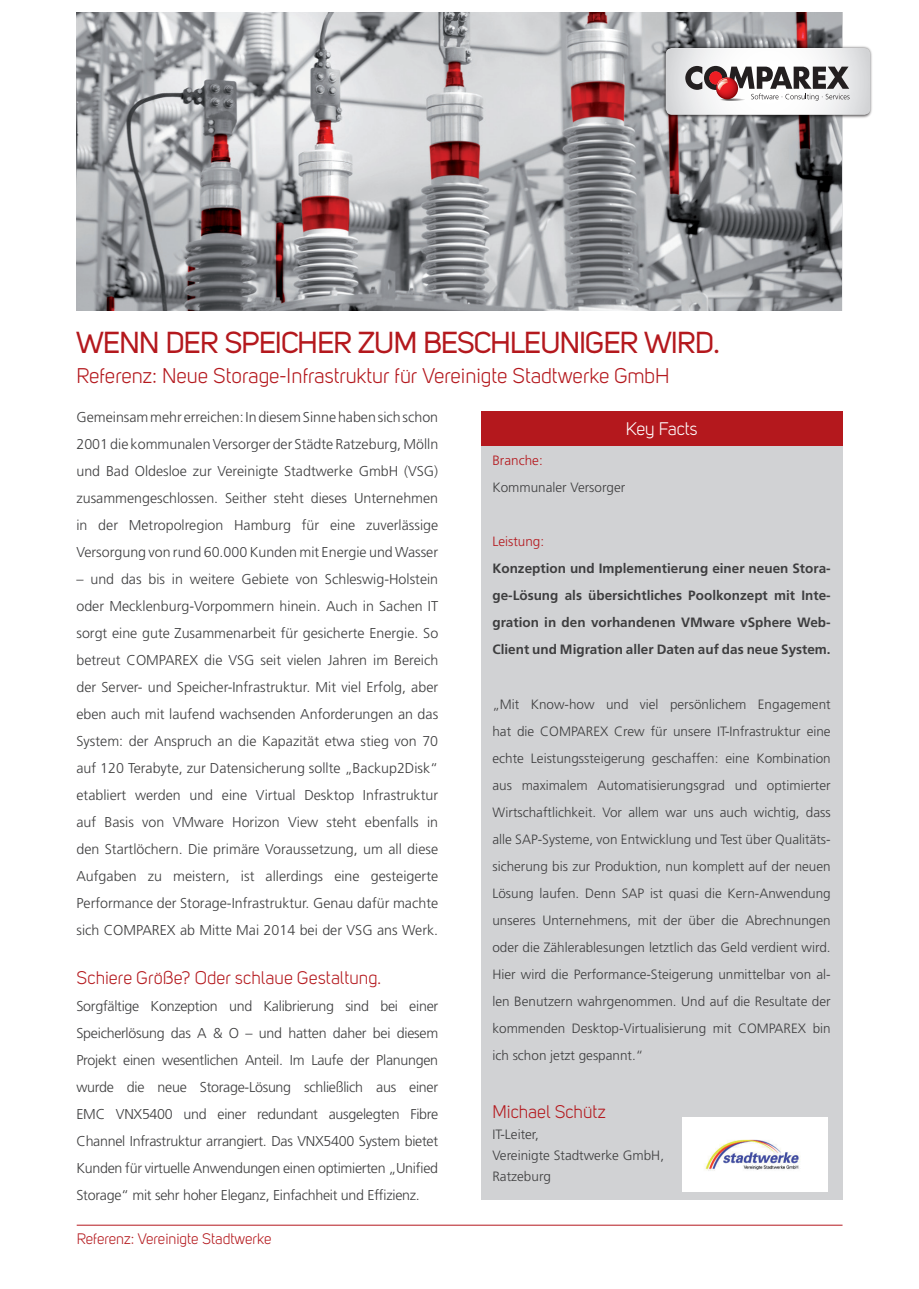
<style>
.page{position:relative;width:919px;height:1289px;background:#fff}
.page>*{position:absolute;margin:0;border:0;box-sizing:border-box;transform-origin:0 0}
.t1{font:30px "Uni Sans Regular";letter-spacing:-.03em;color:#b4181d}
.t2{font:21px "Uni Sans Book";color:#b4181d}
.t3{font:18px "Uni Sans Book";color:#b4181d}
.t4{font:18px "Uni Sans Book";letter-spacing:-.005em;color:#fff}
.t5{font:15px "Uni Sans Book";color:#b4181d}
.t6{font:300 14.25px/27px "Frutiger LT";color:#3e3e3f;text-align:justify}
.t7{font:300 13.5px/27px "Frutiger LT";color:#3e3e3f;text-align:justify}
.t8{font:700 13.5px/27px "Frutiger LT";color:#3e3e3f;text-align:justify}
.t9{font:300 13.5px "Frutiger LT";color:#b4181d}
</style>
<div class="page">
<div style="left:480px;top:411px;width:362px;height:788px;background:#d1d2d4"></div>
<img style="left:76px;top:13px;width:765px;height:297px">
<hr style="left:77px;top:1224px;width:765px;height:1px;background:#b4181d">
<div style="left:480px;top:411px;width:362px;height:34px;background:#b4181d"></div>
<img style="left:682px;top:1117px;width:145px;height:74px">
<img style="left:661px;top:45px;width:211px;height:74px">
<svg style="left:665px;top:48px;width:205px;height:67px"></svg>
<h1 class="t1" style="left:76px;top:325px;width:645px">WENN DER SPEICHER ZUM BESCHLEUNIGER WIRD.</h1>
<h2 class="t2" style="left:76px;top:363px;width:594px">Referenz: Neue Storage-Infrastruktur für Vereinigte Stadtwerke GmbH</h2>
<p class="t6" style="left:76px;top:404px;width:363px">Gemeinsam mehr erreichen: In diesem Sinne haben sich schon 2001 die kommunalen Versorger der Städte Ratzeburg, Mölln und Bad Oldesloe zur Vereinigte Stadtwerke GmbH (VSG) zusammengeschlossen. Seither steht dieses Unternehmen in der Metropolregion Hamburg für eine zuverlässige Versorgung von rund 60.000 Kunden mit Energie und Wasser</p>
<p class="t6" style="left:76px;top:566px;width:363px">– und das bis in weitere Gebiete von Schleswig-Holstein oder Mecklenburg-Vorpommern hinein. Auch in Sachen IT sorgt eine gute Zusammenarbeit für gesicherte Energie. So betreut COMPAREX die VSG seit vielen Jahren im Bereich der Server- und Speicher-Infrastruktur. Mit viel Erfolg, aber eben auch mit laufend wachsenden Anforderungen an das System: der Anspruch an die Kapazität etwa stieg von 70 auf 120 Terabyte, zur Datensicherung sollte „Backup2Disk“ etabliert werden und eine Virtual Desktop Infrastruktur auf Basis von VMware Horizon View steht ebenfalls in den Startlöchern. Die primäre Voraussetzung, um all diese Aufgaben zu meistern, ist allerdings eine gesteigerte Performance der Storage-Infrastruktur. Genau dafür machte sich COMPAREX ab Mitte Mai 2014 bei der VSG ans Werk.</p>
<p class="t3" style="left:76px;top:967px;width:306px">Schiere Größe? Oder schlaue Gestaltung.</p>
<p class="t6" style="left:76px;top:992px;width:363px">Sorgfältige Konzeption und Kalibrierung sind bei einer Speicherlösung das A &amp; O – und hatten daher bei diesem Projekt einen wesentlichen Anteil. Im Laufe der Planungen wurde die neue Storage-Lösung schließlich aus einer EMC VNX5400 und einer redundant ausgelegten Fibre Channel Infrastruktur arrangiert. Das VNX5400 System bietet Kunden für virtuelle Anwendungen einen optimierten „Unified Storage“ mit sehr hoher Eleganz, Einfachheit und Effizienz.</p>
<p class="t5" style="left:77px;top:1230px;width:196px">Referenz: Vereinigte Stadtwerke</p>
<p class="t4" style="left:625px;top:418px;width:73px">Key Facts</p>
<p class="t9" style="left:492px;top:453px;width:52px">Branche:</p>
<p class="t7" style="left:492px;top:474px;width:134px">Kommunaler Versorger</p>
<p class="t9" style="left:492px;top:534px;width:53px">Leistung:</p>
<p class="t8" style="left:492px;top:555px;width:340px">Konzeption und Implementierung einer neuen Stora&shy;ge-Lösung als übersichtliches Poolkonzept mit Inte&shy;gration in den vorhandenen VMware vSphere Web-Client und Migration aller Daten auf das neue System.</p>
<p class="t7" style="left:492px;top:690px;width:340px">„Mit Know-how und viel persönlichem Engagement hat die COMPAREX Crew für unsere IT-Infrastruktur eine echte Leistungssteigerung geschaffen: eine Kombination aus maximalem Automatisierungsgrad und optimierter Wirtschaftlichkeit. Vor allem war uns auch wichtig, dass alle SAP-Systeme, von Entwicklung und Test über Qualitäts&shy;sicherung bis zur Produktion, nun komplett auf der neuen Lösung laufen. Denn SAP ist quasi die Kern-Anwendung unseres Unternehmens, mit der über die Abrechnungen oder die Zählerablesungen letztlich das Geld verdient wird.<br>Hier wird die Performance-Steigerung unmittelbar von al&shy;len Benutzern wahrgenommen. Und auf die Resultate der kommenden Desktop-Virtualisierung mit COMPAREX bin ich schon jetzt gespannt.“</p>
<p class="t3" style="left:492px;top:1101px;width:115px">Michael Schütz</p>
<p class="t7" style="left:492px;top:1123px;width:173px;line-height:21px;text-align:left">IT-Leiter,<br>Vereinigte Stadtwerke GmbH,<br>Ratzeburg</p>
</div>
